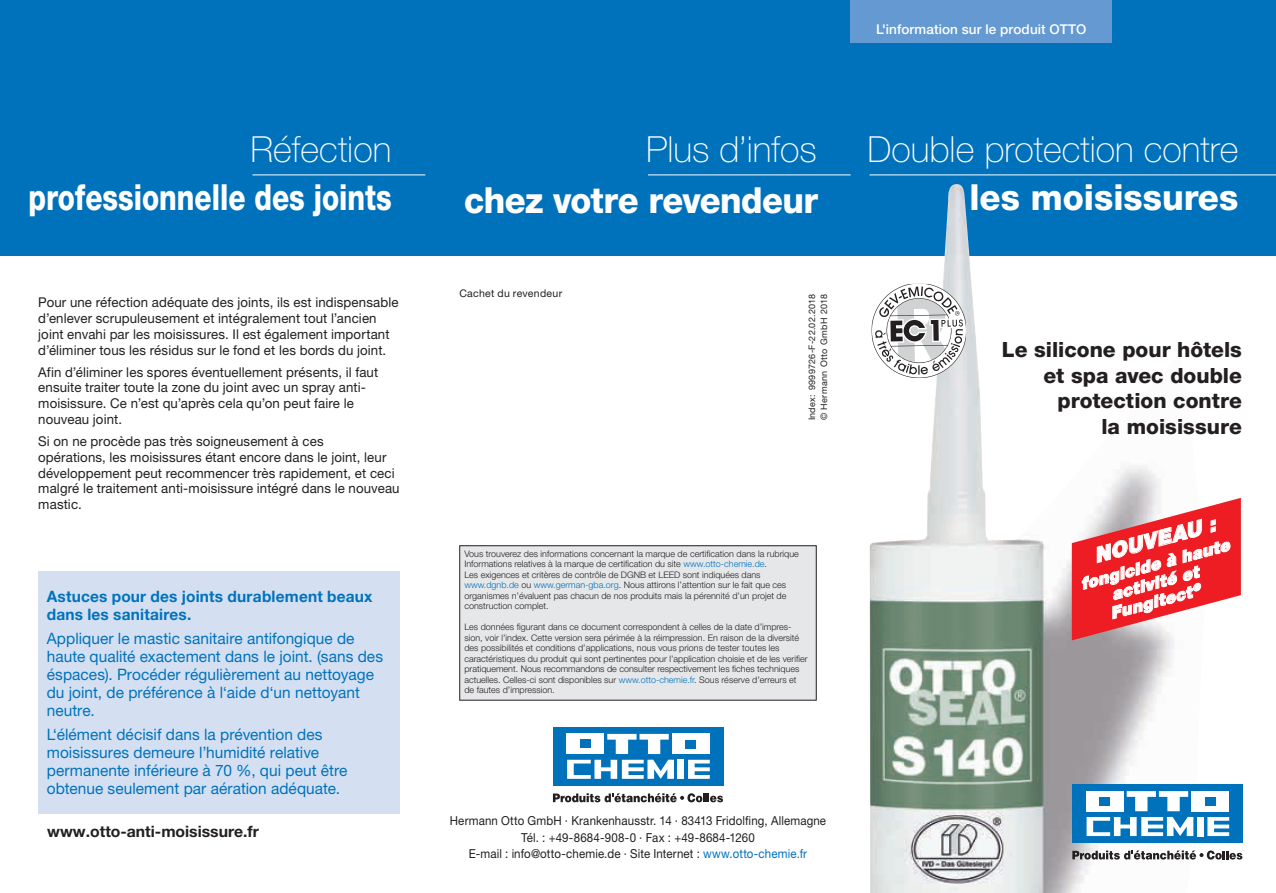
<style>
.page{position:relative;width:1276px;height:893px;background:#fff}
.page>*{position:absolute;margin:0;border:0;box-sizing:border-box;transform-origin:0 0}
.t1{font:100 36px "Helvetica Neue LT Pro";color:#fff}
.t2{font:800 36px "Helvetica Neue LT Pro";color:#fff;scale:.78 1}
.t3{font:800 36px "Helvetica Neue LT Pro";letter-spacing:-.02em;color:#fff;scale:.95 1}
.t4{font:800 36px "Helvetica Neue LT Pro";color:#fff;scale:.96 1}
.t5{font:800 21px/25.5px "Helvetica Neue LT Pro";color:#231f20;text-align:right}
.t6{font:italic 900 21px "Helvetica Neue LT Pro";color:#fff}
.t7{font:italic 900 16.5px "Helvetica Neue LT Pro";color:#fff}
.t8{font:15.75px/18px "Helvetica Neue LT Pro";color:#0072bc}
.t9{font:700 15.75px/18px "Helvetica Neue LT Pro";letter-spacing:.015em;color:#0072bc}
.t10{font:700 15.75px "Helvetica Neue LT Pro";color:#231f20}
.t11{font:13.5px/15.8px "Helvetica Neue LT Pro";letter-spacing:.01em;color:#231f20}
.t12{font:500 13.5px "Helvetica Neue LT Pro";letter-spacing:.01em;color:#fff}
.t13{font:12.3px/16.5px "Helvetica Neue LT Pro";letter-spacing:.01em;color:#231f20;text-align:center;scale:.93 1}
.t14{font:10.5px "Helvetica Neue LT Pro";letter-spacing:.025em;color:#231f20}
.t15{font:300 9px/10.5px "Helvetica Neue LT Pro";color:#231f20}
.t16{font:9px/12px "Helvetica Neue LT Pro";letter-spacing:.03em;color:#231f20}
.s1{color:#0072bc}
</style>
<div class="page">
<div style="left:0;top:0;width:1276px;height:255px;background:#0072bc"></div>
<img style="left:870px;top:184px;width:335px;height:709px">
<div style="left:460px;top:546px;width:356px;height:154px;background:#e6e7e9"></div>
<div style="left:459px;top:545px;width:357px;height:156px;border:1px solid #231f20"></div>
<div style="left:553px;top:727px;width:170px;height:58px;background:#0072bc"></div>
<div style="left:566px;top:734px;width:38px;height:20px;background:#fff"></div>
<div style="left:580px;top:740px;width:10px;height:8px;background:#0072bc"></div>
<div style="left:672px;top:734px;width:38px;height:20px;background:#fff"></div>
<div style="left:685px;top:740px;width:11px;height:8px;background:#0072bc"></div>
<svg style="left:607px;top:734px;width:62px;height:20px"></svg>
<svg style="left:567px;top:760px;width:107px;height:19px"></svg>
<div style="left:677px;top:760px;width:7px;height:19px;background:#fff"></div>
<svg style="left:688px;top:760px;width:22px;height:19px"></svg>
<svg style="left:553px;top:793px;width:170px;height:9px"></svg>
<hr style="left:648px;top:175px;width:202px;height:1px;background:#fff">
<div style="left:850px;top:0;width:262px;height:43px;background:#6599d1"></div>
<hr style="left:252px;top:175px;width:173px;height:1px;background:#fff">
<hr style="left:869px;top:175px;width:407px;height:1px;background:#fff">
<svg style="left:871px;top:284px;width:94px;height:94px"></svg>
<svg style="left:1071px;top:498px;width:170px;height:142px"></svg>
<div style="left:1072px;top:784px;width:170px;height:59px;background:#0072bc"></div>
<div style="left:1085px;top:791px;width:38px;height:20px;background:#fff"></div>
<div style="left:1099px;top:797px;width:10px;height:8px;background:#0072bc"></div>
<div style="left:1191px;top:791px;width:38px;height:20px;background:#fff"></div>
<div style="left:1205px;top:797px;width:10px;height:8px;background:#0072bc"></div>
<svg style="left:1126px;top:791px;width:62px;height:20px"></svg>
<svg style="left:1086px;top:817px;width:107px;height:19px"></svg>
<div style="left:1197px;top:817px;width:6px;height:19px;background:#fff"></div>
<svg style="left:1207px;top:817px;width:22px;height:19px"></svg>
<svg style="left:1072px;top:850px;width:170px;height:10px"></svg>
<div style="left:38px;top:571px;width:362px;height:243px;background:#d4e0f1"></div>
<h1 class="t1" style="left:250px;top:128px;width:142px">Réfection</h1>
<h1 class="t2" style="left:29px;top:176px;width:467px">professionnelle des joints</h1>
<p class="t11" style="left:38px;top:294px;width:362px">Pour une réfection adéquate des joints, ils est indispensable d’enlever scrupuleusement et intégralement tout l’ancien joint envahi par les moisissures. Il est également important d’éliminer tous les résidus sur le fond et les bords du joint.</p>
<h3 class="t11" style="left:38px;top:364px;width:341px">Afin d’éliminer les spores éventuellement présents, il faut ensuite traiter toute la zone du joint avec un spray anti&shy;moisissure. Ce n’est qu’après cela qu’on peut faire le nouveau joint.</h3>
<h3 class="t11" style="left:38px;top:433px;width:363px">Si on ne procède pas très soigneusement à ces<br>opérations, les moisissures étant encore dans le joint, leur développement peut recommencer très rapidement, et ceci malgré le traitement anti-moisissure intégré dans le nouveau mastic.</h3>
<h3 class="t9" style="left:47px;top:587px;width:327px">Astuces pour des joints durablement beaux dans les sanitaires.</h3>
<h3 class="t8" style="left:47px;top:629px;width:338px">Appliquer le mastic sanitaire antifongique de haute qualité exactement dans le joint. (sans des éspaces). Procéder régulièrement au nettoyage du joint, de préférence à l‘aide d‘un nettoyant neutre.</h3>
<h3 class="t8" style="left:47px;top:725px;width:302px">L‘élément décisif dans la prévention des moisissures demeure l’humidité relative permanente inférieure à 70 %, qui peut être obtenue seulement par aération adéquate.</h3>
<h3 class="t10" style="left:47px;top:821px;width:213px">www.otto-anti-moisissure.fr</h3>
<h1 class="t1" style="left:646px;top:128px;width:172px">Plus d’infos</h1>
<h1 class="t3" style="left:464px;top:178px;width:374px">chez votre revendeur</h1>
<p class="t14" style="left:459px;top:287px;width:104px">Cachet du revendeur</p>
<p class="t16" style="left:806px;top:420px;width:128px;rotate:-90deg">Index: 9999726-F-22.02.2018 © Hermann Otto GmbH 2018</p>
<p class="t15" style="left:464px;top:548px;width:336px">Vous trouverez des informations concernant la marque de certification dans la rubrique Informations relatives à la marque de certification du site <span class="s1">www.otto-chemie.de</span>.<br>Les exigences et critères de contrôle de DGNB et LEED sont indiquées dans <span class="s1">www.dgnb.de</span> ou <span class="s1">www.german-gba.org</span>. Nous attirons l’attention sur le fait que ces organismes n’évaluent pas chacun de nos produits mais la pérennité d’un projet de construction complet.</p>
<p class="t15" style="left:464px;top:622px;width:345px">Les données figurant dans ce document correspondent à celles de la date d’impres&shy;sion, voir l’index. Cette version sera périmée à la réimpression. En raison de la diversité des possibilités et conditions d’applications, nous vous prions de tester toutes les caractéristiques du produit qui sont pertinentes pour l’application choisie et de les verifier pratiquement. Nous recommandons de consulter respectivement les fiches techniques actuelles. Celles-ci sont disponibles sur <span class="s1">www.otto-chemie.fr</span>. Sous réserve d’erreurs et de fautes d’impression.</p>
<h3 class="t12" style="left:876px;top:21px;width:212px">L'information sur le produit OTTO</h3>
<h1 class="t1" style="left:867px;top:128px;width:372px">Double protection contre</h1>
<h1 class="t4" style="left:969px;top:176px;width:282px">les moisissures</h1>
<h2 class="t5" style="left:1002px;top:337px;width:241px">Le silicone pour hôtels et spa avec double protection contre<br>la moisissure</h2>
<h2 class="t6" style="left:1091px;top:544px;width:126px;rotate:-15deg">NOUVEAU :</h2>
<h3 class="t7" style="left:1078px;top:575px;width:155px;rotate:-15deg">fongicide à haute</h3>
<h3 class="t7" style="left:1109px;top:585px;width:91px;rotate:-15deg">activité et</h3>
<h3 class="t7" style="left:1108px;top:604px;width:95px;rotate:-15deg">Fungitect <sup>®</sup></h3>
<h3 class="t13" style="left:450px;top:812px;width:406px">Hermann Otto GmbH · Krankenhausstr. 14 · 83413 Fridolfing, Allemagne<br>Tél. : +49-8684-908-0 · Fax : +49-8684-1260<br>E-mail : info@otto-chemie.de · Site Internet : <span class="s1">www.otto-chemie.fr</span></h3>
</div>
